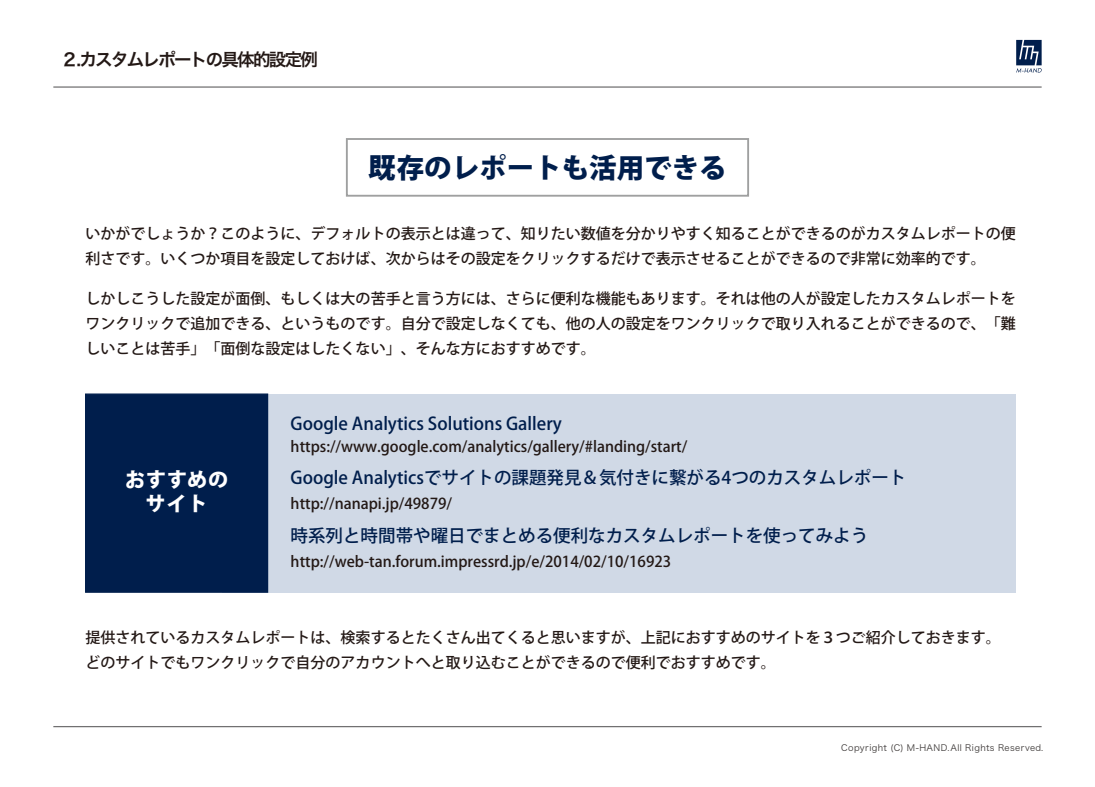
<style>
.page{position:relative;width:1095px;height:787px;background:#fff}
.page>*{position:absolute;margin:0;border:0;box-sizing:border-box;transform-origin:0 0}
.t1{font:800 27.5px "Koz Go Pro";color:#001e4c}
.t2{font:800 20px/24px "Koz Go Pro";letter-spacing:.05em;color:#fff;text-align:center}
.t3{font:500 17.5px "Koz Go Pr 6 N";color:#001e4c}
.t4{font:17.5px "Hira Kaku Pro W6";letter-spacing:-.1em;color:#231815}
.t5{font:500 15px/25px "Koz Go Pr 6 N";color:#231815}
.t6{font:8.75px "Hira Kaku Pro W3";letter-spacing:.045em;color:#3e3a39}
</style>
<div class="page">
<div style="left:223px;top:394px;width:793px;height:198px;background:#d0d9e6"></div>
<hr style="left:53px;top:86px;width:989px;height:2px;background:#717071">
<hr style="left:53px;top:726px;width:989px;height:1px;background:#717071">
<svg style="left:1016px;top:40px;width:26px;height:32px"></svg>
<div style="left:85px;top:393px;width:183px;height:200px;background:#001e4c;border:1px solid #001e4c"></div>
<div style="left:346px;top:138px;width:403px;height:59px;border:2px solid #9fa0a0"></div>
<p class="t4" style="left:61px;top:45px;width:259px">２.カスタムレポートの具体的設定例</p>
<h1 class="t1" style="left:368px;top:150px;width:360px">既存のレポートも活用できる</h1>
<p class="t5" style="left:86px;top:221px;width:932px">いかがでしょうか？このように、デフォルトの表示とは違って、知りたい数値を分かりやすく知ることができるのがカスタムレポートの便利さです。いくつか項目を設定しておけば、次からはその設定をクリックするだけで表示させることができるので非常に効率的です。</p>
<p class="t5" style="left:86px;top:286px;width:932px;text-align:justify">しかしこうした設定が面倒、もしくは大の苦手と言う方には、さらに便利な機能もあります。それは他の人が設定したカスタムレポートをワンクリックで追加できる、というものです。自分で設定しなくても、他の人の設定をワンクリックで取り入れることができるので、「難しいことは苦手」「面倒な設定はしたくない」、そんな方におすすめです。</p>
<h2 class="t2" style="left:125px;top:469px;width:104px">おすすめのサイト</h2>
<p class="t3" style="left:291px;top:414px;width:273px">Google Analytics Solutions Gallery</p>
<p class="t5" style="left:291px;top:434px;width:398px">https://www.google.com/analytics/gallery/#landing/start/</p>
<p class="t3" style="left:291px;top:468px;width:617px">Google Analyticsでサイトの課題発見＆気付きに繋がる4つのカスタムレポート</p>
<p class="t5" style="left:291px;top:491px;width:163px">http://nanapi.jp/49879/</p>
<p class="t3" style="left:291px;top:525px;width:579px">時系列と時間帯や曜日でまとめる便利なカスタムレポートを使ってみよう</p>
<p class="t5" style="left:291px;top:549px;width:382px">http://web-tan.forum.impressrd.jp/e/2014/02/10/16923</p>
<p class="t5" style="left:86px;top:625px;width:917px">提供されているカスタムレポートは、検索するとたくさん出てくると思いますが、上記におすすめのサイトを３つご紹介しておきます。どのサイトでもワンクリックで自分のアカウントへと取り込むことができるので便利でおすすめです。</p>
<p class="t6" style="left:841px;top:741px;width:203px">Copyright (C) M-HAND.All Rights Reserved.</p>
</div>
